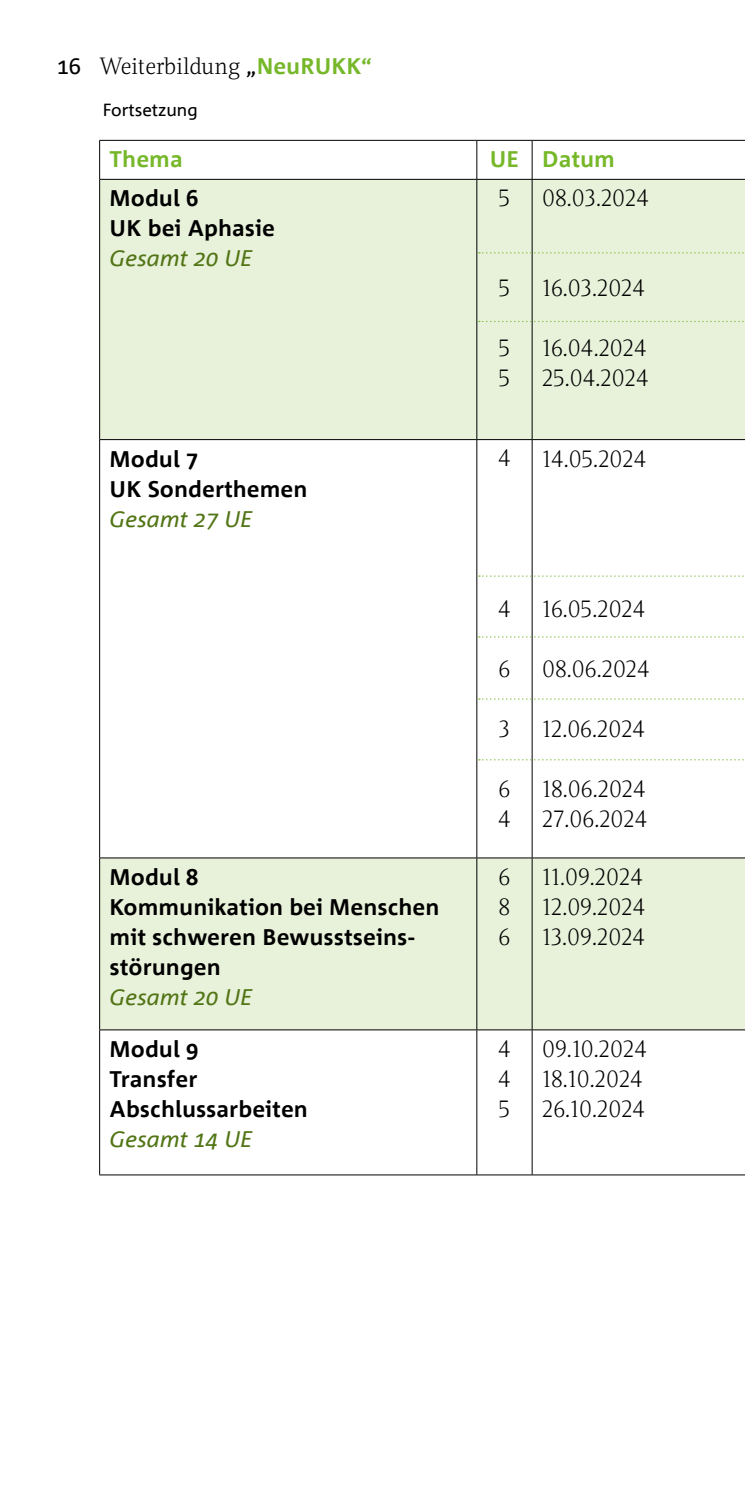
<style>
.page{position:relative;width:745px;height:1489px;background:#fff}
.page>*{position:absolute;margin:0;border:0;box-sizing:border-box;transform-origin:0 0}
.t1{font:300 22.5px/30px "Dorica";color:#000}
.t2{font:700 22.5px/30px "Corpid Office";color:#000}
.t3{font:italic 22.5px "Corpid Office";color:#527516}
.t4{font:700 22.5px "Corpid Office";color:#76b82a}
.t5{font:17.5px "Corpid Office";color:#000}
.s1{font-family:"Corpid Office";font-weight:400}
.s2{font-family:"Corpid Office";font-weight:700;color:#76b82a}
</style>
<div class="page">
<svg style="left:100px;top:180px;width:644px;height:849px;fill:#e8f1da"></svg>
<hr style="left:99px;top:140px;width:377px;height:1px;background:#000">
<hr style="left:99px;top:141px;width:1px;height:38px;background:#000">
<hr style="left:476px;top:140px;width:55px;height:1px;background:#000">
<hr style="left:476px;top:141px;width:1px;height:38px;background:#000">
<hr style="left:531px;top:140px;width:213px;height:1px;background:#000">
<hr style="left:531px;top:141px;width:1px;height:38px;background:#000">
<hr style="left:99px;top:179px;width:377px;height:1px;background:#000">
<hr style="left:99px;top:180px;width:1px;height:259px;background:#000">
<hr style="left:476px;top:179px;width:55px;height:1px;background:#000">
<hr style="left:476px;top:180px;width:1px;height:259px;background:#000">
<hr style="left:531px;top:179px;width:213px;height:1px;background:#000">
<hr style="left:531px;top:180px;width:1px;height:259px;background:#000">
<hr style="left:99px;top:439px;width:377px;height:1px;background:#000">
<hr style="left:99px;top:440px;width:1px;height:417px;background:#000">
<hr style="left:476px;top:439px;width:55px;height:1px;background:#000">
<hr style="left:476px;top:440px;width:1px;height:417px;background:#000">
<hr style="left:531px;top:439px;width:213px;height:1px;background:#000">
<hr style="left:531px;top:440px;width:1px;height:417px;background:#000">
<hr style="left:99px;top:857px;width:377px;height:1px;background:#000">
<hr style="left:99px;top:858px;width:1px;height:171px;background:#000">
<hr style="left:476px;top:857px;width:55px;height:1px;background:#000">
<hr style="left:476px;top:858px;width:1px;height:171px;background:#000">
<hr style="left:531px;top:857px;width:213px;height:1px;background:#000">
<hr style="left:531px;top:858px;width:1px;height:171px;background:#000">
<hr style="left:99px;top:1029px;width:377px;height:1px;background:#000">
<hr style="left:99px;top:1030px;width:1px;height:144px;background:#000">
<hr style="left:476px;top:1029px;width:55px;height:1px;background:#000">
<hr style="left:476px;top:1030px;width:1px;height:144px;background:#000">
<hr style="left:531px;top:1029px;width:213px;height:1px;background:#000">
<hr style="left:531px;top:1030px;width:1px;height:144px;background:#000">
<hr style="left:99px;top:1174px;width:377px;height:1px;background:#000">
<hr style="left:476px;top:1174px;width:55px;height:1px;background:#000">
<hr style="left:531px;top:1174px;width:213px;height:1px;background:#000">
<svg style="left:478px;top:575px;width:266px;height:1px"></svg>
<svg style="left:478px;top:252px;width:267px;height:1px"></svg>
<svg style="left:478px;top:321px;width:267px;height:1px"></svg>
<svg style="left:478px;top:636px;width:266px;height:1px"></svg>
<svg style="left:478px;top:698px;width:266px;height:1px"></svg>
<svg style="left:478px;top:759px;width:266px;height:1px"></svg>
<p class="t1" style="left:57px;top:51px;width:316px"><span class="s1">16</span> Weiterbildung <span class="s1">„</span><span class="s2">NeuRUKK“</span></p>
<p class="t5" style="left:103px;top:100px;width:96px">Fortsetzung</p>
<p class="t4" style="left:110px;top:147px;width:75px">Thema</p>
<p class="t4" style="left:489px;top:147px;width:127px">UE Datum</p>
<p class="t2" style="left:110px;top:184px;width:167px">Modul 6<br>UK bei Aphasie</p>
<p class="t3" style="left:110px;top:246px;width:144px">Gesamt 20 UE</p>
<p class="t1" style="left:541px;top:183px;width:108px">08.03.2024</p>
<p class="t1" style="left:498px;top:183px;width:13px">5</p>
<p class="t2" style="left:110px;top:444px;width:199px">Modul 7<br>UK Sonderthemen</p>
<p class="t3" style="left:110px;top:506px;width:144px">Gesamt 27 UE</p>
<p class="t2" style="left:110px;top:862px;width:331px">Modul 8<br>Kommunikation bei Menschen mit schweren Bewusstseins&shy;störungen</p>
<p class="t3" style="left:110px;top:984px;width:144px">Gesamt 20 UE</p>
<p class="t2" style="left:110px;top:1034px;width:200px">Modul 9<br>Transfer<br>Abschlussarbeiten</p>
<p class="t3" style="left:110px;top:1126px;width:144px">Gesamt 14 UE</p>
<p class="t1" style="left:498px;top:273px;width:13px">5</p>
<p class="t1" style="left:541px;top:273px;width:105px">16.03.2024</p>
<p class="t1" style="left:498px;top:333px;width:13px">5<br>5</p>
<p class="t1" style="left:541px;top:333px;width:108px">16.04.2024<br>25.04.2024</p>
<p class="t1" style="left:497px;top:443px;width:14px">4</p>
<p class="t1" style="left:541px;top:443px;width:106px">14.05.2024</p>
<p class="t1" style="left:497px;top:593px;width:14px">4</p>
<p class="t1" style="left:541px;top:593px;width:105px">16.05.2024</p>
<p class="t1" style="left:498px;top:653px;width:13px">6</p>
<p class="t1" style="left:541px;top:653px;width:109px">08.06.2024</p>
<p class="t1" style="left:498px;top:713px;width:13px">3</p>
<p class="t1" style="left:541px;top:713px;width:105px">12.06.2024</p>
<p class="t1" style="left:497px;top:773px;width:14px">6<br>4</p>
<p class="t1" style="left:541px;top:773px;width:107px">18.06.2024<br>27.06.2024</p>
<p class="t1" style="left:498px;top:861px;width:13px;text-align:justify">6<br>8<br>6</p>
<p class="t1" style="left:541px;top:861px;width:105px;text-align:justify">11.09.2024<br>12.09.2024<br>13.09.2024</p>
<p class="t1" style="left:497px;top:1033px;width:14px;text-align:justify">4<br>4<br>5</p>
<p class="t1" style="left:541px;top:1033px;width:106px">09.10.2024<br>18.10.2024<br>26.10.2024</p>
</div>
